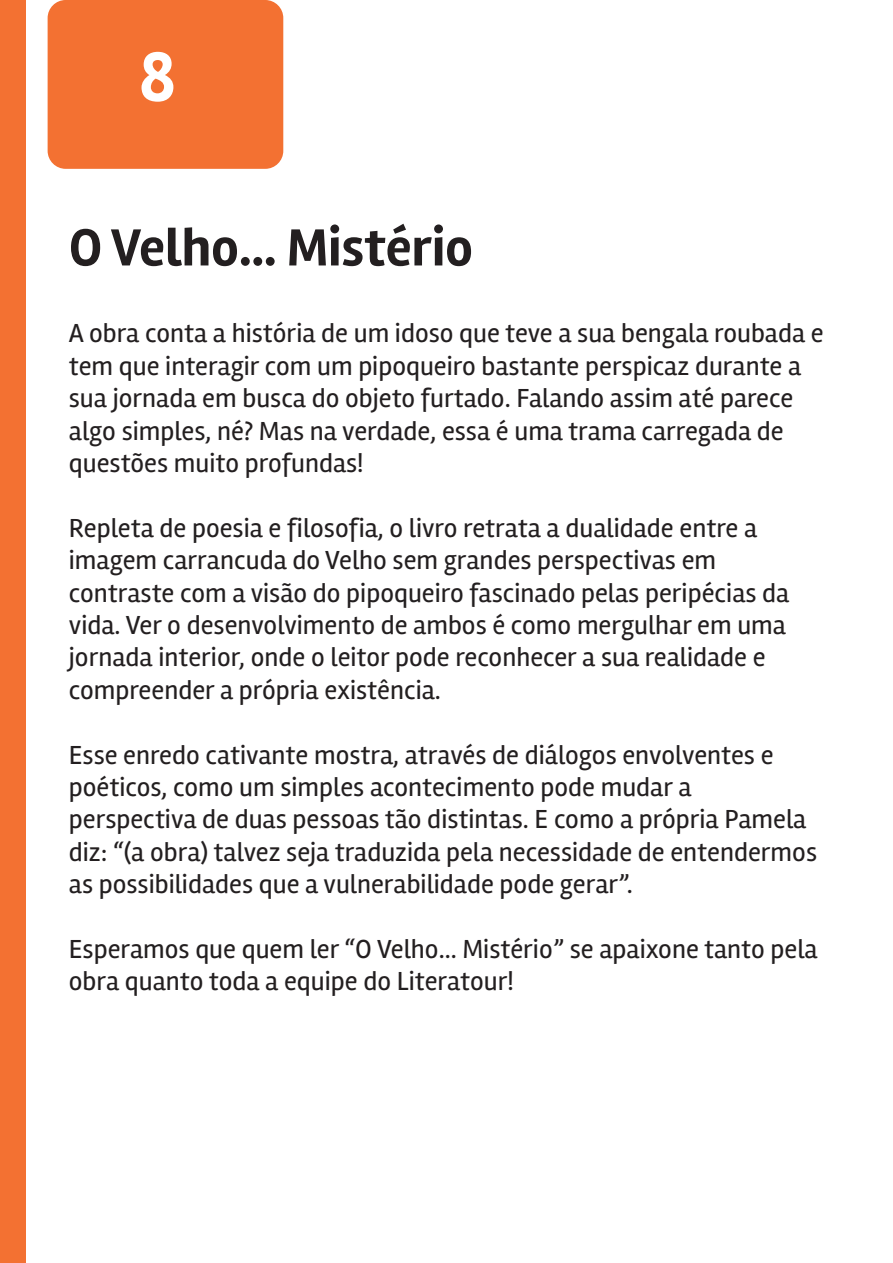
<style>
.page{position:relative;width:893px;height:1263px;background:#fff}
.page>*{position:absolute;margin:0;border:0;box-sizing:border-box;transform-origin:0 0}
.t1{font:700 72px "Rambla";color:#fff}
.t2{font:700 54px "Rambla";color:#231f20}
.t3{font:27px/32.4px "Rambla";color:#231f20}
</style>
<div class="page">
<div style="left:48px;top:0;width:235px;height:169px;background:#f37132;border-radius:18px"></div>
<div style="left:0;top:0;width:25px;height:1263px;background:#f37132"></div>
<h1 class="t1" style="left:139px;top:34px;width:39px">8</h1>
<h2 class="t2" style="left:69px;top:216px;width:405px">O Velho… Mistério</h2>
<p class="t3" style="left:69px;top:317px;width:756px">A obra conta a história de um idoso que teve a sua bengala roubada e tem que interagir com um pipoqueiro bastante perspicaz durante a sua jornada em busca do objeto furtado. Falando assim até parece algo simples, né? Mas na verdade, essa é uma trama carregada de questões muito profundas!</p>
<p class="t3" style="left:69px;top:511px;width:722px">Repleta de poesia e filosofia, o livro retrata a dualidade entre a imagem carrancuda do Velho sem grandes perspectivas em contraste com a visão do pipoqueiro fascinado pelas peripécias da vida. Ver o desenvolvimento de ambos é como mergulhar em uma jornada interior, onde o leitor pode reconhecer a sua realidade e compreender a própria existência.</p>
<p class="t3" style="left:69px;top:738px;width:750px">Esse enredo cativante mostra, através de diálogos envolventes e poéticos, como um simples acontecimento pode mudar a perspectiva de duas pessoas tão distintas. E como a própria Pamela diz: “(a obra) talvez seja traduzida pela necessidade de entendermos as possibilidades que a vulnerabilidade pode gerar”.</p>
<p class="t3" style="left:69px;top:933px;width:750px">Esperamos que quem ler “O Velho… Mistério” se apaixone tanto pela obra quanto toda a equipe do Literatour!</p>
</div>
